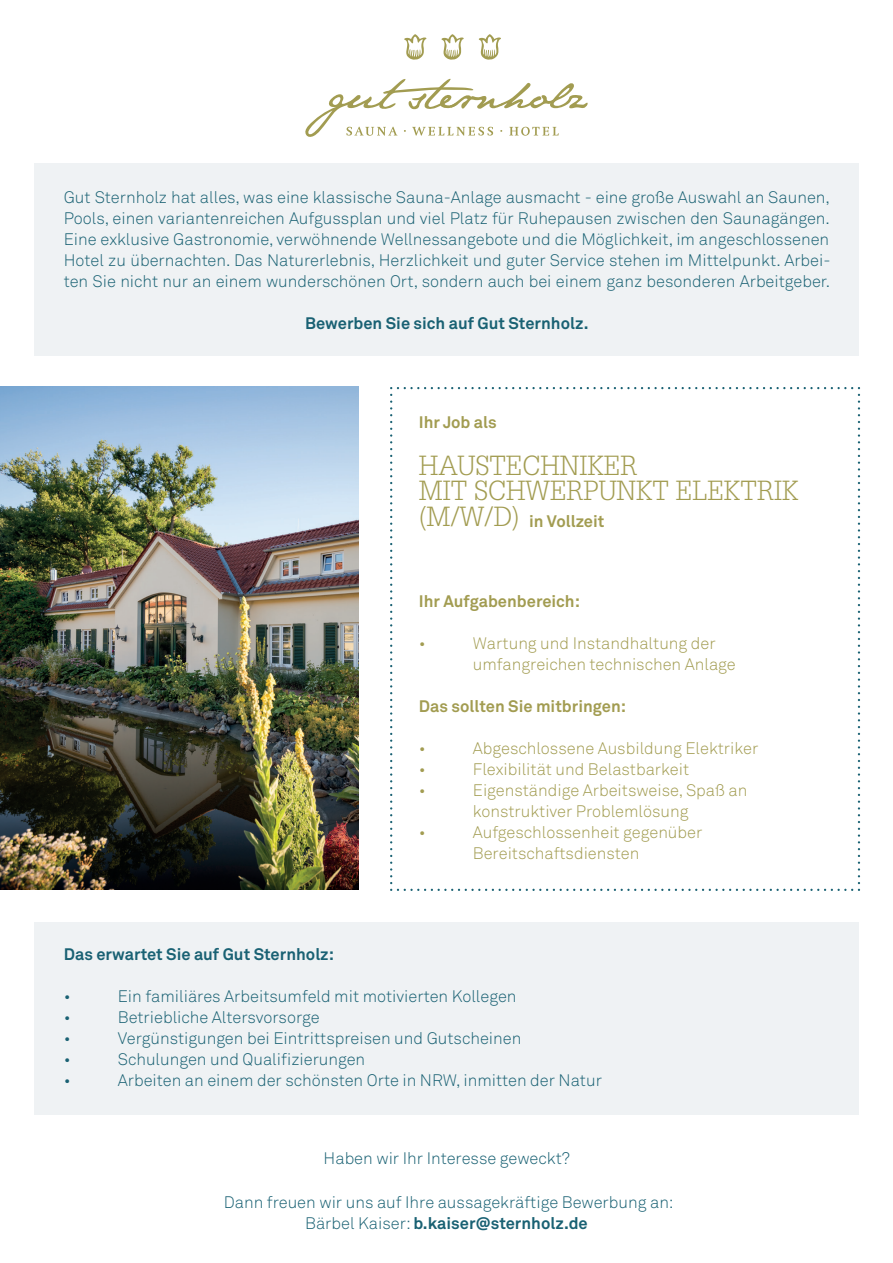
<style>
.page{position:relative;width:893px;height:1263px;background:#fff}
.page>*{position:absolute;margin:0;border:0;box-sizing:border-box;transform-origin:0 0}
.t1{font:300 27px/25.5px "Glypha";color:#a29c51}
.t2{font:300 16.5px/21px "Akkurat";color:#196173;text-align:justify}
.t3{font:300 16.5px/21px "Akkurat";color:#a29c51}
.t4{font:700 16.5px "Akkurat";color:#a29c51}
.t5{font:700 16.5px "Akkurat";color:#196173}
.s1{font-weight:700}
</style>
<div class="page">
<svg style="left:390px;top:387px;width:470px;height:504px"></svg>
<div style="left:34px;top:163px;width:825px;height:193px;background:#eff2f4"></div>
<svg style="left:404px;top:34px;width:22px;height:26px"></svg>
<svg style="left:442px;top:34px;width:22px;height:26px"></svg>
<svg style="left:479px;top:34px;width:22px;height:26px"></svg>
<svg style="left:305px;top:78px;width:283px;height:59px"></svg>
<img style="left:0;top:387px;width:358px;height:503px">
<div style="left:34px;top:922px;width:825px;height:193px;background:#eff2f4"></div>
<p class="t2" style="left:64px;top:187px;width:768px">Gut Sternholz hat alles, was eine klassische Sauna-Anlage ausmacht - eine große Auswahl an Saunen, Pools, einen variantenreichen Aufgussplan und viel Platz für Ruhepausen zwischen den Saunagängen.<br>Eine exklusive Gastronomie, verwöhnende Wellnessangebote und die Möglichkeit, im angeschlossenen Hotel zu übernachten. Das Naturerlebnis, Herzlichkeit und guter Service stehen im Mittelpunkt. Arbei&shy;ten Sie nicht nur an einem wunderschönen Ort, sondern auch bei einem ganz besonderen Arbeitgeber.</p>
<p class="t5" style="left:305px;top:313px;width:285px">Bewerben Sie sich auf Gut Sternholz.</p>
<p class="t4" style="left:419px;top:412px;width:79px">Ihr Job als</p>
<h1 class="t1" style="left:419px;top:452px;width:381px">HAUSTECHNIKER<br>MIT SCHWERPUNKT ELEKTRIK (M/W/D)</h1>
<p class="t4" style="left:529px;top:510px;width:77px">in Vollzeit</p>
<p class="t4" style="left:419px;top:591px;width:163px">Ihr Aufgabenbereich:</p>
<p class="t3" style="left:419px;top:633px;width:9px">•</p>
<p class="t3" style="left:473px;top:633px;width:264px">Wartung und Instandhaltung der umfangreichen technischen Anlage</p>
<p class="t4" style="left:419px;top:696px;width:209px">Das sollten Sie mitbringen:</p>
<p class="t3" style="left:419px;top:738px;width:9px">•</p>
<p class="t3" style="left:473px;top:738px;width:287px">Abgeschlossene Ausbildung Elektriker</p>
<p class="t3" style="left:419px;top:759px;width:9px">•</p>
<p class="t3" style="left:473px;top:759px;width:218px">Flexibilität und Belastbarkeit</p>
<p class="t3" style="left:419px;top:780px;width:9px">•</p>
<p class="t3" style="left:473px;top:780px;width:276px">Eigenständige Arbeitsweise, Spaß an konstruktiver Problemlösung</p>
<p class="t3" style="left:419px;top:822px;width:9px">•</p>
<p class="t3" style="left:473px;top:822px;width:231px">Aufgeschlossenheit gegenüber<br>Bereitschaftsdiensten</p>
<p class="t5" style="left:64px;top:944px;width:272px">Das erwartet Sie auf Gut Sternholz:</p>
<p class="t2" style="left:64px;top:986px;width:9px">•</p>
<p class="t2" style="left:118px;top:986px;width:400px">Ein familiäres Arbeitsumfeld mit motivierten Kollegen</p>
<p class="t2" style="left:64px;top:1007px;width:9px">•</p>
<p class="t2" style="left:118px;top:1007px;width:203px">Betriebliche Altersvorsorge</p>
<p class="t2" style="left:64px;top:1028px;width:9px">•</p>
<p class="t2" style="left:118px;top:1028px;width:405px">Vergünstigungen bei Eintrittspreisen und Gutscheinen</p>
<p class="t2" style="left:64px;top:1049px;width:9px">•</p>
<p class="t2" style="left:118px;top:1049px;width:249px">Schulungen und Qualifizierungen</p>
<p class="t2" style="left:64px;top:1070px;width:9px">•</p>
<p class="t2" style="left:118px;top:1070px;width:486px">Arbeiten an einem der schönsten Orte in NRW, inmitten der Natur</p>
<p class="t2" style="left:324px;top:1148px;width:248px">Haben wir Ihr Interesse geweckt?</p>
<p class="t2" style="left:224px;top:1192px;width:451px;text-align:center">Dann freuen wir uns auf Ihre aussagekräftige Bewerbung an:<br>Bärbel Kaiser: <span class="s1">b.kaiser@sternholz.de</span></p>
</div>
